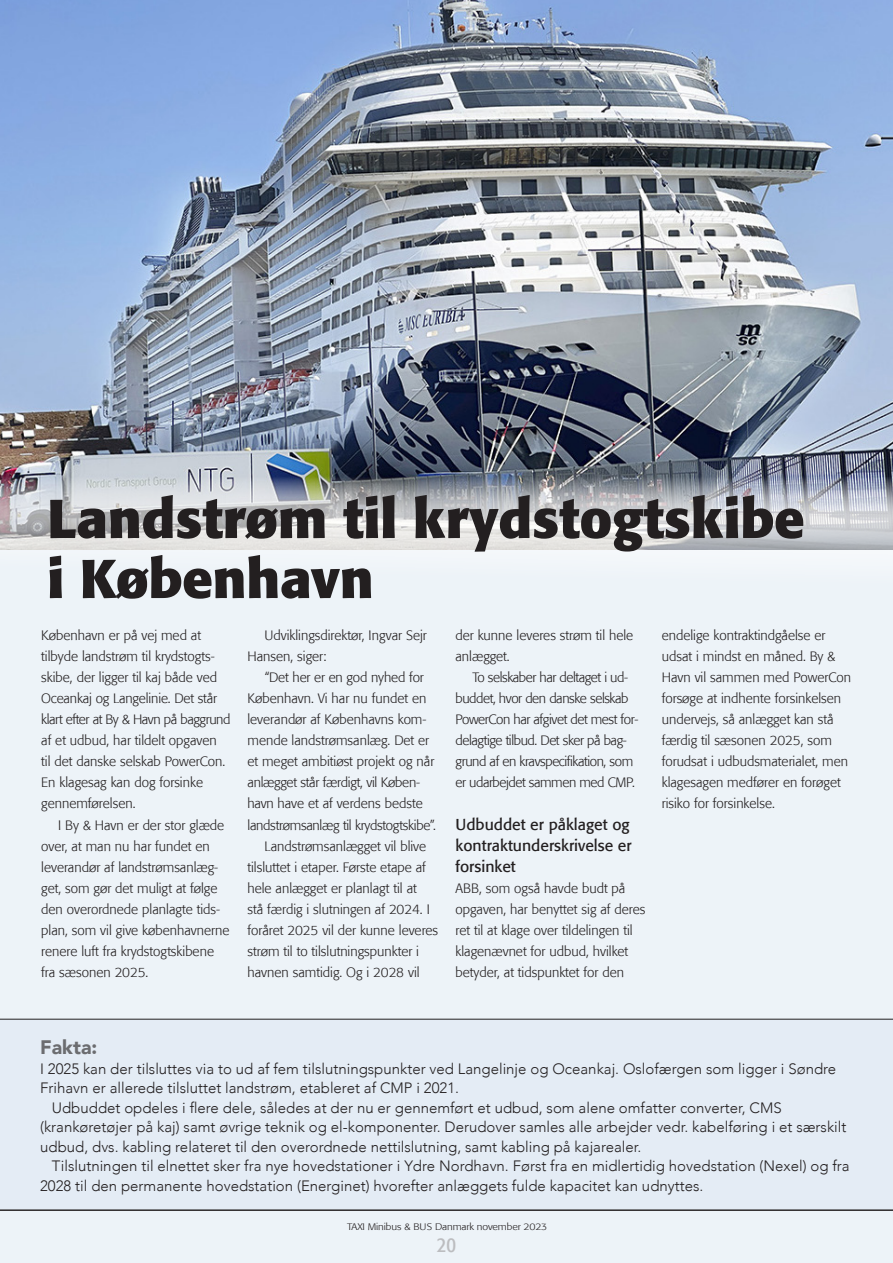
<style>
.page{position:relative;width:893px;height:1263px;background:#fff}
.page>*{position:absolute;margin:0;border:0;box-sizing:border-box;transform-origin:0 0}
.Overskrift{font:700 54px "Formata";color:#231f20}
.t1{font:condensed 21px "Formata";color:#bcbdc0}
.t2{font:900 19.5px "Avenir";color:#6c6d70}
.Rubrik{font:15.75px/21px "Formata";color:#231f20}
.t3{font:300 15px/19.5px "Avenir";color:#231f20}
.Brød{font:300 13.5px/21px "Formata";color:#231f20}
.Brød_med_indryk{font:300 13.5px/21px "Formata";color:#231f20}
.Brød-2{font:300 13.5px/21px "Formata";letter-spacing:-.03em;color:#231f20}
.Brød-3{font:300 13.5px/21px "Formata";letter-spacing:-.02em;color:#231f20}
.Brød_med_indryk-2{font:300 13.5px/21px "Formata";letter-spacing:-.03em;color:#231f20}
.t4{font:300 9.45px "Formata";letter-spacing:-.01em;color:#231f20;scale:1.11 1}
</style>
<div class="page">
<div style="left:0;top:499px;width:893px;height:764px;background:#edf3f8"></div>
<img style="left:0;top:0;width:893px;height:477px">
<svg style="left:0;top:477px;width:893px;height:73px;background:#c3c5c9"></svg>
<div style="left:0;top:1019px;width:893px;height:191px;background:#e4ecf5"></div>
<hr style="left:0;top:1210px;width:893px;height:1px;background:#231f20">
<p class="Overskrift" style="left:47px;top:485px;width:759px">Landstrøm til krydstogtskibe</p>
<p class="Overskrift" style="left:47px;top:545px;width:328px">i København</p>
<p class="Brød" style="left:41px;top:625px;width:161px">København er på vej med at</p>
<p class="Brød" style="left:41px;top:646px;width:177px">tilbyde landstrøm til krydstogts&shy;skibe, der ligger til kaj både ved<br>Oceankaj og Langelinie. Det står</p>
<p class="Brød-2" style="left:41px;top:709px;width:191px">klart efter at By &amp; Havn på baggrund</p>
<p class="Brød" style="left:41px;top:730px;width:186px">af et udbud, har tildelt opgaven til det danske selskab PowerCon.<br>En klagesag kan dog forsinke gennemførelsen.</p>
<p class="Brød_med_indryk" style="left:58px;top:814px;width:168px">I By &amp; Havn er der stor glæde</p>
<p class="Brød" style="left:41px;top:835px;width:178px">over, at man nu har fundet en leverandør af landstrømsanlæg-</p>
<p class="Brød" style="left:41px;top:877px;width:178px">get, som gør det muligt at følge</p>
<p class="Brød" style="left:41px;top:898px;width:190px">den overordnede planlagte tids&shy;plan, som vil give københavnerne renere luft fra krydstogtskibene fra sæsonen 2025.</p>
<p class="Brød_med_indryk" style="left:247px;top:625px;width:181px;text-indent:17px">Udviklingsdirektør, Ingvar Sejr<br>Hansen, siger:</p>
<p class="Brød_med_indryk" style="left:247px;top:667px;width:180px;text-align:right">“Det her er en god nyhed for<br>København. Vi har nu fundet en</p>
<p class="Brød" style="left:247px;top:709px;width:183px">leverandør af Københavns kom&shy;mende landstrømsanlæg. Det er</p>
<p class="Brød" style="left:247px;top:751px;width:188px">et meget ambitiøst projekt og når</p>
<p class="Brød-3" style="left:247px;top:772px;width:177px">anlægget står færdigt, vil Køben&shy;havn have et af verdens bedste</p>
<p class="Brød-3" style="left:247px;top:814px;width:190px">landstrømsanlæg til krydstogtskibe”.</p>
<p class="Brød_med_indryk" style="left:247px;top:835px;width:192px;text-indent:17px">Landstrømsanlægget vil blive tilsluttet i etaper. Første etape af hele anlægget er planlagt til at<br>stå færdig i slutningen af 2024. I foråret 2025 vil der kunne leveres strøm til to tilslutningspunkter i havnen samtidig. Og i 2028 vil</p>
<p class="Brød_med_indryk" style="left:455px;top:625px;width:179px">der kunne leveres strøm til hele anlægget.</p>
<p class="Brød_med_indryk-2" style="left:455px;top:667px;width:184px;text-indent:17px">To selskaber har deltaget i ud&shy;buddet, hvor den danske selskab<br>PowerCon har afgivet det mest for-</p>
<p class="Brød-2" style="left:455px;top:730px;width:181px">delagtige tilbud. Det sker på bag&shy;grund af en kravspecifikation, som er udarbejdet sammen med CMP.</p>
<p class="Rubrik" style="left:455px;top:813px;width:178px">Udbuddet er påklaget og kontraktunderskrivelse er forsinket</p>
<p class="Brød" style="left:455px;top:877px;width:191px">ABB, som også havde budt på opgaven, har benyttet sig af deres ret til at klage over tildelingen til klagenævnet for udbud, hvilket betyder, at tidspunktet for den</p>
<p class="Brød" style="left:662px;top:625px;width:191px">endelige kontraktindgåelse er udsat i mindst en måned. By &amp;<br>Havn vil sammen med PowerCon forsøge at indhente forsinkelsen undervejs, så anlægget kan stå færdig til sæsonen 2025, som forudsat i udbudsmaterialet, men klagesagen medfører en forøget risiko for forsinkelse.</p>
<p class="t2" style="left:40px;top:1031px;width:59px">Fakta:</p>
<p class="t3" style="left:40px;top:1059px;width:798px">I 2025 kan der tilsluttes via to ud af fem tilslutningspunkter ved Langelinje og Oceankaj. Oslofærgen som ligger i Søndre<br>Frihavn er allerede tilsluttet landstrøm, etableret af CMP i 2021.</p>
<p class="t3" style="left:40px;top:1098px;width:808px;text-indent:12px">Udbuddet opdeles i flere dele, således at der nu er gennemført et udbud, som alene omfatter converter, CMS (krankøretøjer på kaj) samt øvrige teknik og el-komponenter. Derudover samles alle arbejder vedr. kabelføring i et særskilt udbud, dvs. kabling relateret til den overordnede nettilslutning, samt kabling på kajarealer.</p>
<p class="t3" style="left:40px;top:1156px;width:811px;text-indent:12px">Tilslutningen til elnettet sker fra nye hovedstationer i Ydre Nordhavn. Først fra en midlertidig hovedstation (Nexel) og fra<br>2028 til den permanente hovedstation (Energinet) hvorefter anlæggets fulde kapacitet kan udnyttes.</p>
<p class="t4" style="left:347px;top:1221px;width:182px">TAXI Minibus &amp; BUS Danmark november 2023</p>
<p class="t1" style="left:437px;top:1233px;width:21px">20</p>
</div>
